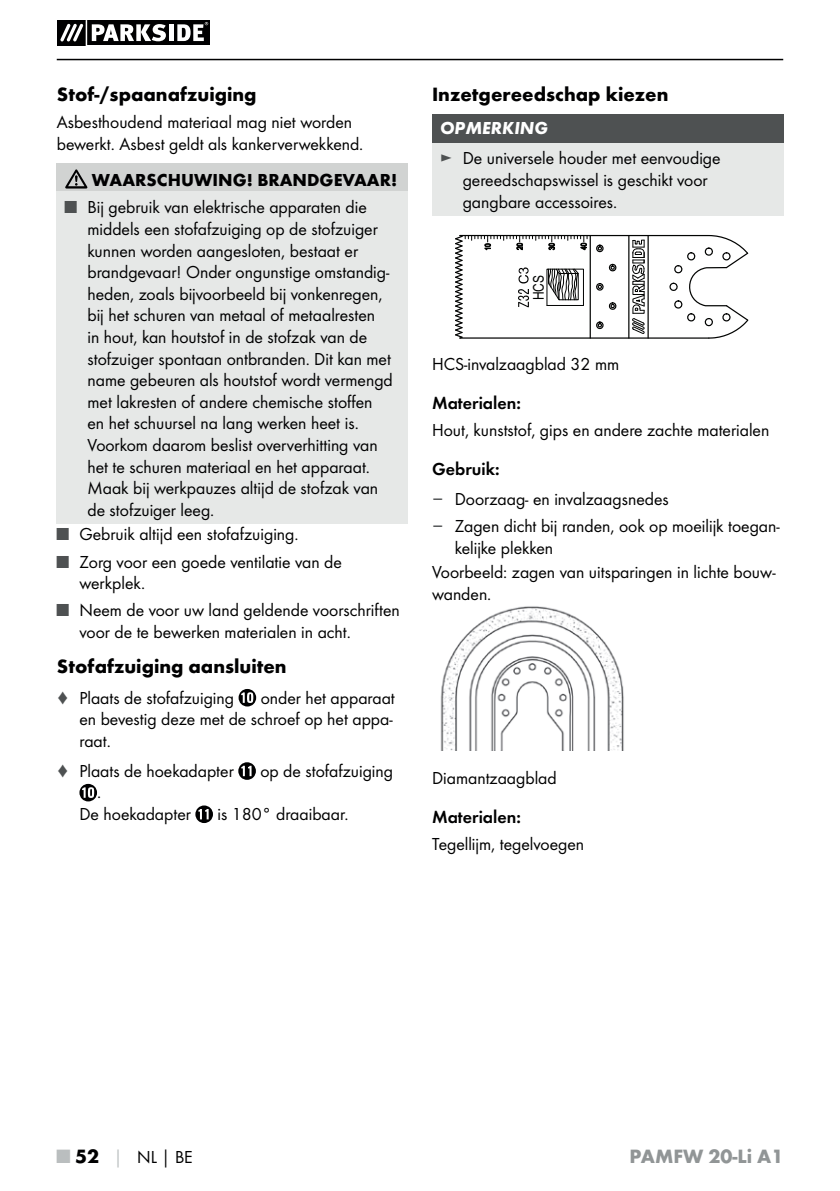
<style>
.page{position:relative;width:840px;height:1191px;background:#fff}
.page>*{position:absolute;margin:0;border:0;box-sizing:border-box;transform-origin:0 0}
.t1{font:700 20px "Futura";color:#000001}
.t2{font:700 20px "Futura";color:#919596}
.t3{font:18px/21.6px "Futura Boo";color:#000001}
.t4{font:18px "Futura Dem";color:#000001}
.t5{font:700 18px "Futura";color:#000001}
.t6{font:italic 700 18px "Futura";color:#fff}
.t7{font:14.8px "Arial";color:#020302;scale:.81 1}
.s1{color:#4e5152}
.s2{font-family:"Verdana";color:#4e5152}
.s3{font-family:"Futura";font-weight:700;font-size:20px;color:#babebf}
.s4{font-family:"Futura";font-weight:700;font-size:20px}
.s5{font-family:"Futura";font-weight:700;color:#babebf}
.s6{font-family:"Futura";font-weight:700}
</style>
<div class="page">
<hr style="left:57px;top:59px;width:725px;height:1px;background:#000001">
<svg style="left:57px;top:21px;width:152px;height:24px"></svg>
<div style="left:57px;top:163px;width:351px;height:29px;background:#d1d3d2"></div>
<div style="left:57px;top:192px;width:351px;height:332px;background:#e6e8e7"></div>
<svg style="left:65px;top:169px;width:22px;height:19px"></svg>
<svg style="left:238px;top:689px;width:18px;height:17px"></svg>
<svg style="left:238px;top:762px;width:18px;height:18px"></svg>
<svg style="left:79px;top:784px;width:18px;height:17px"></svg>
<svg style="left:195px;top:805px;width:18px;height:18px"></svg>
<div style="left:432px;top:115px;width:350px;height:28px;background:#4e5152"></div>
<div style="left:432px;top:143px;width:350px;height:73px;background:#e6e8e7"></div>
<svg style="left:455px;top:234px;width:294px;height:105px"></svg>
<img style="left:440px;top:606px;width:184px;height:144px">
<p class="t1" style="left:57px;top:86px;width:201px">Stof-/spaanafzuiging</p>
<p class="t3" style="left:57px;top:112px;width:308px">Asbesthoudend materiaal mag niet worden bewerkt. Asbest geldt als kankerverwekkend.</p>
<p class="t5" style="left:92px;top:173px;width:306px">WAARSCHUWING! BRANDGEVAAR!</p>
<p class="t3" style="left:87px;top:197px;width:307px;text-indent:-23px"><span class="s1">■</span> Bij gebruik van elektrische apparaten die middels een stofafzuiging op de stofzuiger kunnen worden aangesloten, bestaat er brandgevaar! Onder ongunstige omstandig&shy;heden, zoals bijvoorbeeld bij vonkenregen, bij het schuren van metaal of metaalresten<br>in hout, kan houtstof in de stofzak van de stofzuiger spontaan ontbranden. Dit kan met name gebeuren als houtstof wordt vermengd met lakresten of andere chemische stoffen en het schuursel na lang werken heet is.<br>Voorkom daarom beslist oververhitting van het te schuren materiaal en het apparaat.<br>Maak bij werkpauzes altijd de stofzak van de stofzuiger leeg.</p>
<p class="t3" style="left:57px;top:524px;width:243px"><span class="s1">■</span> Gebruik altijd een stofafzuiging.</p>
<p class="t3" style="left:79px;top:551px;width:264px;text-indent:-23px"><span class="s1">■</span> Zorg voor een goede ventilatie van de werkplek.</p>
<p class="t3" style="left:79px;top:600px;width:322px;text-indent:-23px"><span class="s1">■</span> Neem de voor uw land geldende voorschriften voor de te bewerken materialen in acht.</p>
<p class="t1" style="left:57px;top:659px;width:231px">Stofafzuiging aansluiten</p>
<p class="t3" style="left:57px;top:687px;width:179px"><span class="s1">♦</span> Plaats de stofafzuiging</p>
<p class="t3" style="left:79px;top:687px;width:317px;text-indent:181px">onder het apparaat en bevestig deze met de schroef op het appa&shy;raat.</p>
<p class="t3" style="left:57px;top:761px;width:178px"><span class="s1">♦</span> Plaats de hoekadapter</p>
<p class="t3" style="left:260px;top:761px;width:134px">op de stofafzuiging</p>
<p class="t3" style="left:79px;top:782px;width:113px;text-indent:18px">.<br>De hoekadapter</p>
<p class="t3" style="left:217px;top:804px;width:132px">is 180° draaibaar.</p>
<p class="t1" style="left:432px;top:86px;width:238px">Inzetgereedschap kiezen</p>
<p class="t6" style="left:440px;top:122px;width:109px">OPMERKING</p>
<p class="t3" style="left:462px;top:149px;width:259px;text-indent:-23px"><span class="s1">►</span> De universele houder met eenvoudige gereedschapswissel is geschikt voor gangbare accessoires.</p>
<p class="t7" style="left:529px;top:300px;width:33px;rotate:-90deg">HCS</p>
<p class="t3" style="left:432px;top:354px;width:189px">HCS-invalzaagblad 32 mm</p>
<p class="t4" style="left:432px;top:395px;width:90px">Materialen:</p>
<p class="t3" style="left:432px;top:420px;width:338px">Hout, kunststof, gips en andere zachte materialen</p>
<p class="t4" style="left:432px;top:461px;width:69px">Gebruik:</p>
<p class="t3" style="left:432px;top:489px;width:238px"><span class="s2">–</span> Doorzaag- en invalzaagsnedes</p>
<p class="t3" style="left:454px;top:516px;width:326px;text-indent:-23px"><span class="s2">–</span> Zagen dicht bij randen, ook op moeilijk toegan&shy;kelijke plekken</p>
<p class="t3" style="left:432px;top:562px;width:345px">Voorbeeld: zagen van uitsparingen in lichte bouw&shy;wanden.</p>
<p class="t3" style="left:432px;top:768px;width:126px">Diamantzaagblad</p>
<p class="t4" style="left:432px;top:808px;width:90px">Materialen:</p>
<p class="t3" style="left:432px;top:834px;width:154px">Tegellijm, tegelvoegen</p>
<p class="t3" style="left:57px;top:1146px;width:137px"><span class="s3">■</span> <span class="s4">52</span> <span class="s5">│</span> NL<span class="s6">│</span>BE</p>
<p class="t2" style="left:629px;top:1148px;width:155px">PAMFW 20-Li A1</p>
</div>
